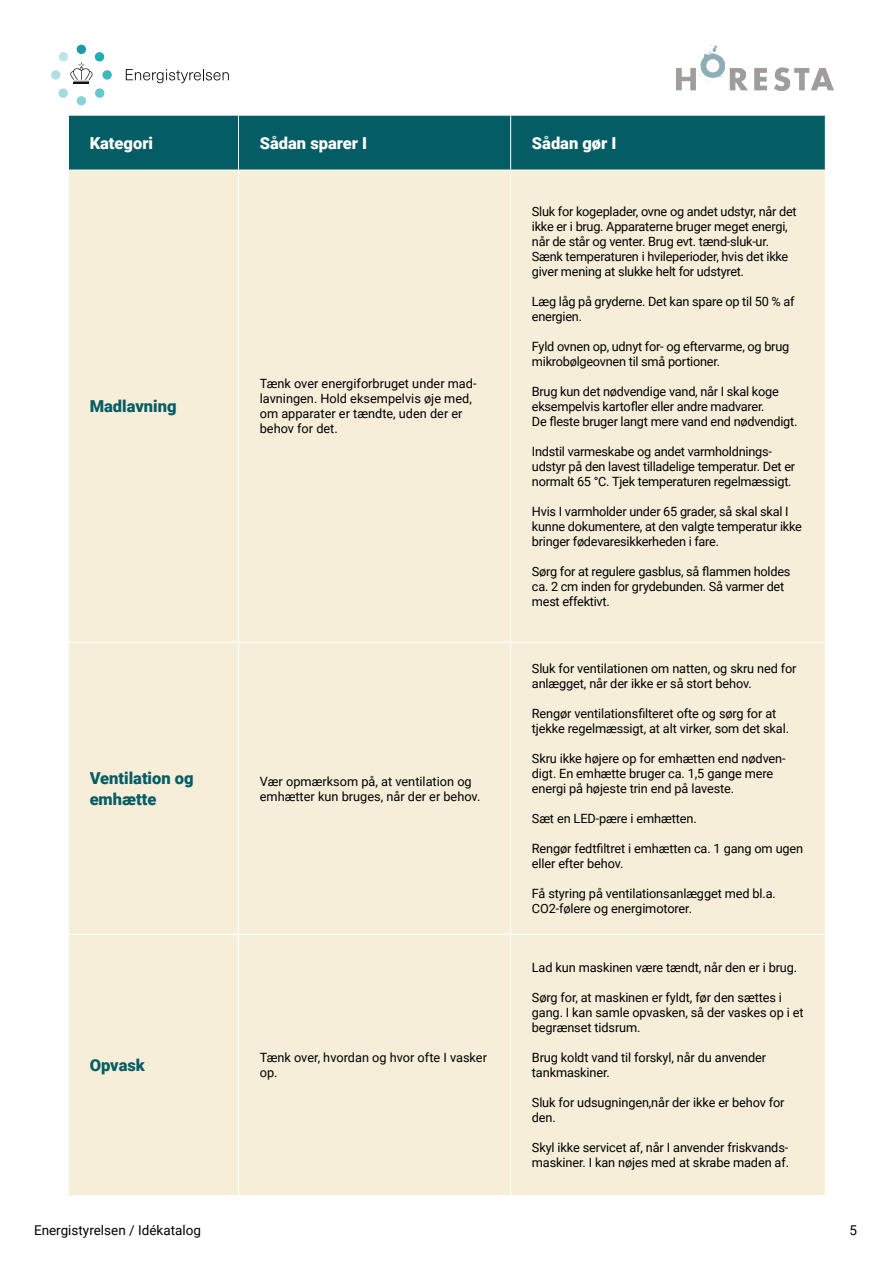
<style>
.page{position:relative;width:893px;height:1263px;background:#fff}
.page>*{position:absolute;margin:0;border:0;box-sizing:border-box;transform-origin:0 0}
.t1{font:900 16.5px/20.2px "Roboto";color:#045d64}
.t2{font:900 16.5px "Roboto";color:#fff}
.t3{font:13.5px "Roboto";color:#020206}
.t4{font:12.75px/15px "Roboto";letter-spacing:-.01em;color:#000001}
</style>
<div class="page">
<div style="left:77px;top:45px;width:9px;height:9px;background:#1d9aa7;border-radius:50%"></div>
<div style="left:77px;top:96px;width:9px;height:9px;background:#89d3d7;border-radius:50%"></div>
<div style="left:102px;top:70px;width:10px;height:10px;background:#3eb9c0;border-radius:50%"></div>
<div style="left:51px;top:70px;width:9px;height:10px;background:#b0dfe3;border-radius:50%"></div>
<svg style="left:58px;top:52px;width:47px;height:46px"></svg>
<svg style="left:126px;top:69px;width:103px;height:14px"></svg>
<img style="left:677px;top:45px;width:156px;height:46px">
<div style="left:69px;top:116px;width:756px;height:54px;background:#045d64"></div>
<div style="left:69px;top:171px;width:756px;height:1024px;background:#f6eed9"></div>
<hr style="left:238px;top:116px;width:1px;height:54px;background:#fff">
<hr style="left:510px;top:116px;width:1px;height:54px;background:#fff">
<hr style="left:238px;top:170px;width:1px;height:472px;background:#fff">
<hr style="left:510px;top:170px;width:1px;height:472px;background:#fff">
<hr style="left:238px;top:642px;width:1px;height:292px;background:#fff">
<hr style="left:510px;top:642px;width:1px;height:292px;background:#fff">
<hr style="left:68px;top:934px;width:170px;height:1px;background:#fff">
<hr style="left:238px;top:934px;width:273px;height:1px;background:#fff">
<hr style="left:238px;top:935px;width:1px;height:260px;background:#fff">
<hr style="left:511px;top:934px;width:315px;height:1px;background:#fff">
<hr style="left:510px;top:935px;width:1px;height:260px;background:#fff">
<hr style="left:68px;top:642px;width:170px;height:1px;background:#fff">
<hr style="left:238px;top:642px;width:273px;height:1px;background:#fff">
<hr style="left:511px;top:642px;width:315px;height:1px;background:#fff">
<p class="t2" style="left:90px;top:131px;width:65px">Kategori</p>
<p class="t2" style="left:260px;top:131px;width:109px">Sådan sparer I</p>
<p class="t2" style="left:532px;top:131px;width:86px">Sådan gør I</p>
<p class="t1" style="left:90px;top:396px;width:88px">Madlavning</p>
<p class="t4" style="left:260px;top:376px;width:218px">Tænk over energiforbruget under mad&shy;lavningen. Hold eksempelvis øje med, om apparater er tændte, uden der er behov for det.</p>
<p class="t1" style="left:90px;top:768px;width:105px">Ventilation og emhætte</p>
<p class="t4" style="left:260px;top:773px;width:222px">Vær opmærksom på, at ventilation og emhætter kun bruges, når der er behov.</p>
<p class="t1" style="left:90px;top:1054px;width:57px">Opvask</p>
<p class="t4" style="left:260px;top:1050px;width:229px">Tænk over, hvordan og hvor ofte I vasker op.</p>
<p class="t4" style="left:532px;top:203px;width:266px">Sluk for kogeplader, ovne og andet udstyr, når det ikke er i brug. Apparaterne bruger meget energi, når de står og venter. Brug evt. tænd-sluk-ur.<br>Sænk temperaturen i hvileperioder, hvis det ikke giver mening at slukke helt for udstyret.</p>
<p class="t4" style="left:532px;top:293px;width:264px">Læg låg på gryderne. Det kan spare op til 50 % af energien.</p>
<p class="t4" style="left:532px;top:338px;width:259px">Fyld ovnen op, udnyt for- og eftervarme, og brug mikrobølgeovnen til små portioner.</p>
<p class="t4" style="left:532px;top:383px;width:267px">Brug kun det nødvendige vand, når I skal koge eksempelvis kartofler eller andre madvarer.<br>De fleste bruger langt mere vand end nødvendigt.</p>
<p class="t4" style="left:532px;top:443px;width:265px">Indstil varmeskabe og andet varmholdnings&shy;udstyr på den lavest tilladelige temperatur. Det er normalt 65 °C. Tjek temperaturen regelmæssigt.</p>
<p class="t4" style="left:532px;top:503px;width:272px">Hvis I varmholder under 65 grader, så skal skal I kunne dokumentere, at den valgte temperatur ikke bringer fødevaresikkerheden i fare.</p>
<p class="t4" style="left:532px;top:563px;width:260px">Sørg for at regulere gasblus, så flammen holdes ca. 2 cm inden for grydebunden. Så varmer det mest effektivt.</p>
<p class="t4" style="left:532px;top:660px;width:266px">Sluk for ventilationen om natten, og skru ned for anlægget, når der ikke er så stort behov.</p>
<p class="t4" style="left:532px;top:705px;width:259px">Rengør ventilationsfilteret ofte og sørg for at tjekke regelmæssigt, at alt virker, som det skal.</p>
<p class="t4" style="left:532px;top:750px;width:255px">Skru ikke højere op for emhætten end nødven&shy;digt. En emhætte bruger ca. 1,5 gange mere energi på højeste trin end på laveste.</p>
<p class="t4" style="left:532px;top:810px;width:166px">Sæt en LED-pære i emhætten.</p>
<p class="t4" style="left:532px;top:840px;width:273px">Rengør fedtfiltret i emhætten ca. 1 gang om ugen eller efter behov.</p>
<p class="t4" style="left:532px;top:885px;width:245px">Få styring på ventilationsanlægget med bl.a.<br>CO2-følere og energimotorer.</p>
<p class="t4" style="left:532px;top:960px;width:267px">Lad kun maskinen være tændt, når den er i brug.</p>
<p class="t4" style="left:532px;top:990px;width:273px">Sørg for, at maskinen er fyldt, før den sættes i gang. I kan samle opvasken, så der vaskes op i et begrænset tidsrum.</p>
<p class="t4" style="left:532px;top:1050px;width:236px">Brug koldt vand til forskyl, når du anvender tankmaskiner.</p>
<p class="t4" style="left:532px;top:1095px;width:254px">Sluk for udsugningen,når der ikke er behov for den.</p>
<p class="t4" style="left:532px;top:1140px;width:259px">Skyl ikke servicet af, når I anvender friskvands&shy;maskiner. I kan nøjes med at skrabe maden af.</p>
<p class="t3" style="left:34px;top:1220px;width:168px">Energistyrelsen / Idékatalog</p>
<p class="t3" style="left:849px;top:1220px;width:9px">5</p>
</div>
